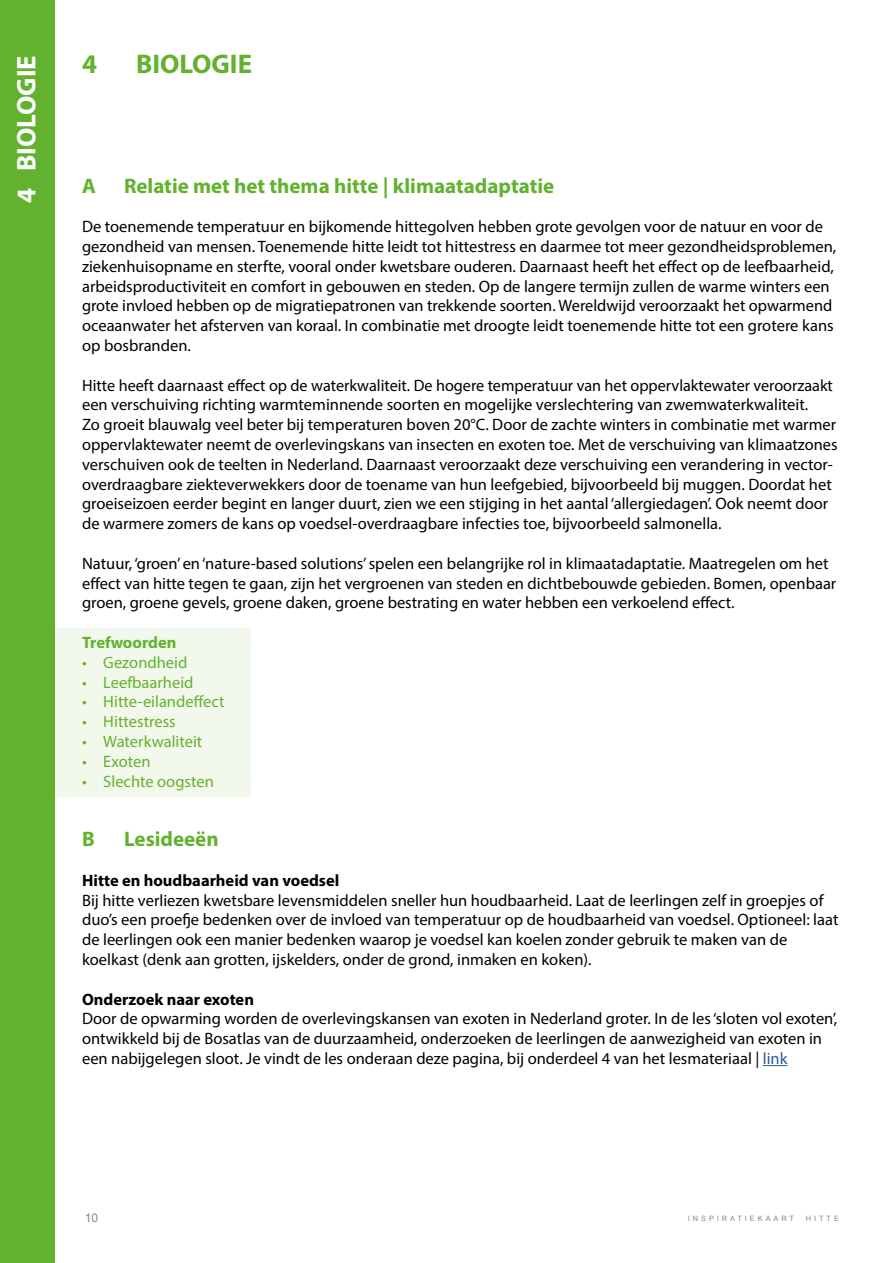
<style>
.page{position:relative;width:893px;height:1263px;background:#fff}
.page>*{position:absolute;margin:0;border:0;box-sizing:border-box;transform-origin:0 0}
.t1{font:700 27px "Myriad Pro";color:#62b22f}
.t2{font:700 27px "Myriad Pro";color:#fff}
.t3{font:700 21px "Myriad Pro";color:#62b22f}
.t4{font:16.5px/19.8px "Myriad Pro";color:#000}
.t5{font:16.5px "Myriad Pro";color:#62b22f}
.t6{font:700 16.5px "Myriad Pro";color:#000}
.t7{font:700 16.5px "Myriad Pro";color:#62b22f}
.t8{font:12px "Arial";color:#878787}
.t9{font:7.35px "Arial";letter-spacing:.405em;color:#878787}
.s1{color:#275b9b}
</style>
<div class="page">
<div style="left:43px;top:628px;width:208px;height:169px;background:#f3f8ed"></div>
<svg style="left:763px;top:1065px;width:24px;height:1px"></svg>
<div style="left:0;top:0;width:54px;height:1263px;background:#62b22f"></div>
<h1 class="t2" style="left:9px;top:203px;width:150px;rotate:-90deg">4 BIOLOGIE</h1>
<h1 class="t1" style="left:82px;top:46px;width:16px">4</h1>
<h1 class="t1" style="left:136px;top:46px;width:118px">BIOLOGIE</h1>
<p class="t3" style="left:82px;top:172px;width:15px">A</p>
<p class="t3" style="left:124px;top:172px;width:432px">Relatie met het thema hitte | klimaatadaptatie</p>
<p class="t4" style="left:82px;top:217px;width:756px">De toenemende temperatuur en bijkomende hittegolven hebben grote gevolgen voor de natuur en voor de gezondheid van mensen. Toenemende hitte leidt tot hittestress en daarmee tot meer gezondheidsproblemen, ziekenhuisopname en sterfte, vooral onder kwetsbare ouderen. Daarnaast heeft het effect op de leefbaarheid, arbeidsproductiviteit en comfort in gebouwen en steden. Op de langere termijn zullen de warme winters een grote invloed hebben op de migratiepatronen van trekkende soorten. Wereldwijd veroorzaakt het opwarmend oceaanwater het afsterven van koraal. In combinatie met droogte leidt toenemende hitte tot een grotere kans op bosbranden.</p>
<p class="t4" style="left:82px;top:375px;width:757px">Hitte heeft daarnaast effect op de waterkwaliteit. De hogere temperatuur van het oppervlaktewater veroorzaakt een verschuiving richting warmteminnende soorten en mogelijke verslechtering van zwemwaterkwaliteit.<br>Zo groeit blauwalg veel beter bij temperaturen boven 20°C. Door de zachte winters in combinatie met warmer oppervlaktewater neemt de overlevingskans van insecten en exoten toe. Met de verschuiving van klimaatzones verschuiven ook de teelten in Nederland. Daarnaast veroorzaakt deze verschuiving een verandering in vector&shy;overdraagbare ziekteverwekkers door de toename van hun leefgebied, bijvoorbeeld bij muggen. Doordat het groeiseizoen eerder begint en langer duurt, zien we een stijging in het aantal ‘allergiedagen’. Ook neemt door de warmere zomers de kans op voedsel-overdraagbare infecties toe, bijvoorbeeld salmonella.</p>
<p class="t4" style="left:82px;top:553px;width:756px">Natuur, ‘groen’ en ‘nature-based solutions’ spelen een belangrijke rol in klimaatadaptatie. Maatregelen om het effect van hitte tegen te gaan, zijn het vergroenen van steden en dichtbebouwde gebieden. Bomen, openbaar groen, groene gevels, groene daken, groene bestrating en water hebben een verkoelend effect.</p>
<p class="t7" style="left:82px;top:632px;width:96px">Trefwoorden</p>
<p class="t5" style="left:82px;top:652px;width:107px">• Gezondheid</p>
<p class="t5" style="left:82px;top:672px;width:113px">• Leefbaarheid</p>
<p class="t5" style="left:82px;top:692px;width:144px">• Hitte-eilandeffect</p>
<p class="t5" style="left:82px;top:711px;width:95px">• Hittestress</p>
<p class="t5" style="left:82px;top:731px;width:122px">• Waterkwaliteit</p>
<p class="t5" style="left:82px;top:751px;width:70px">• Exoten</p>
<p class="t5" style="left:82px;top:771px;width:133px">• Slechte oogsten</p>
<p class="t3" style="left:82px;top:825px;width:14px">B</p>
<p class="t3" style="left:124px;top:825px;width:96px">Lesideeën</p>
<p class="t6" style="left:82px;top:869px;width:259px">Hitte en houdbaarheid van voedsel</p>
<p class="t4" style="left:82px;top:890px;width:758px">Bij hitte verliezen kwetsbare levensmiddelen sneller hun houdbaarheid. Laat de leerlingen zelf in groepjes of duo’s een proefje bedenken over de invloed van temperatuur op de houdbaarheid van voedsel. Optioneel: laat de leerlingen ook een manier bedenken waarop je voedsel kan koelen zonder gebruik te maken van de koelkast (denk aan grotten, ijskelders, onder de grond, inmaken en koken).</p>
<p class="t6" style="left:82px;top:988px;width:173px">Onderzoek naar exoten</p>
<p class="t4" style="left:82px;top:1009px;width:757px">Door de opwarming worden de overlevingskansen van exoten in Nederland groter. In de les ‘sloten vol exoten’, ontwikkeld bij de Bosatlas van de duurzaamheid, onderzoeken de leerlingen de aanwezigheid van exoten in een nabijgelegen sloot. Je vindt de les onderaan deze pagina, bij onderdeel 4 van het lesmateriaal | <span class="s1">link</span></p>
<p class="t8" style="left:85px;top:1210px;width:15px">10</p>
<p class="t9" style="left:688px;top:1213px;width:108px">INSPIRATIEKAART</p>
<p class="t9" style="left:806px;top:1213px;width:35px">HITTE</p>
</div>
